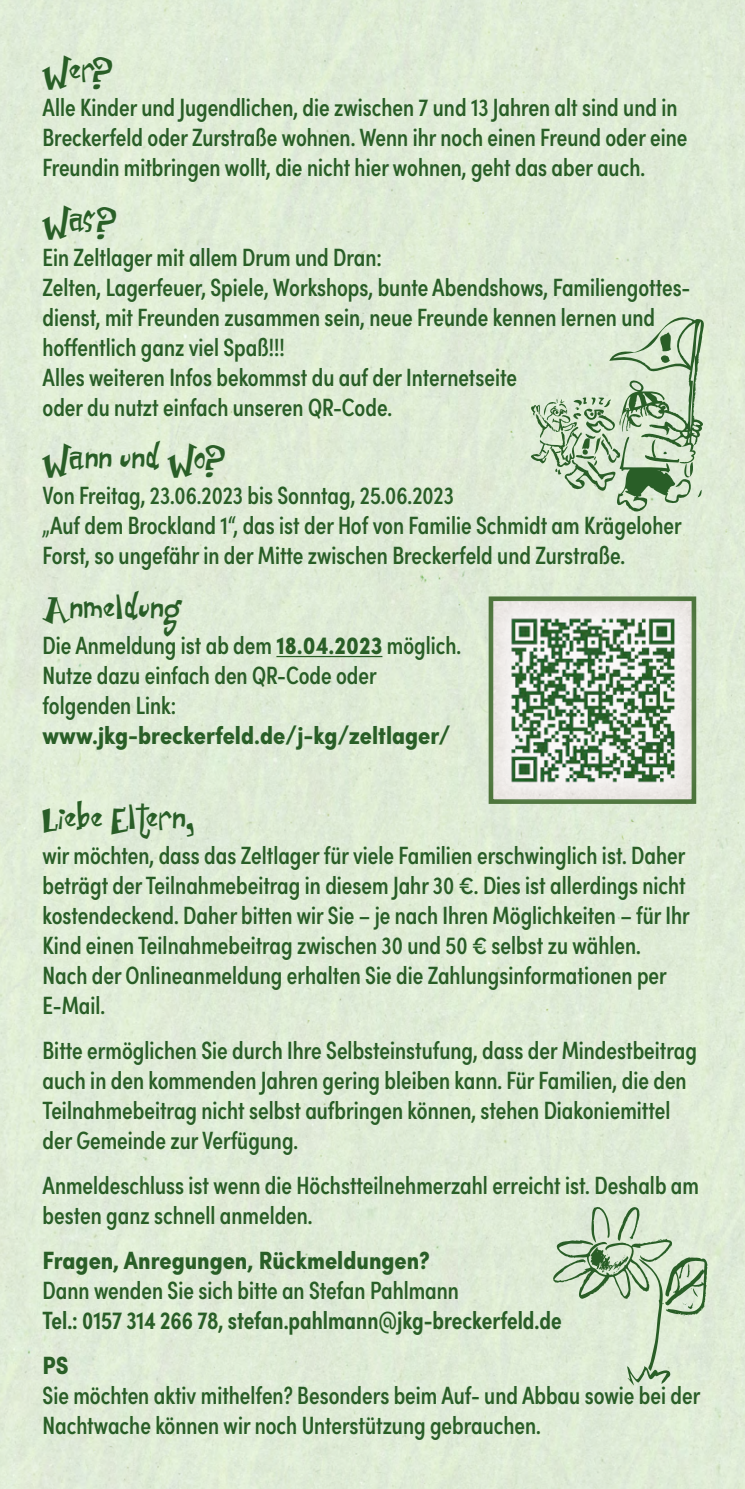
<style>
.page{position:relative;width:745px;height:1489px;background:#fff}
.page>*{position:absolute;margin:0;border:0;box-sizing:border-box;transform-origin:0 0}
.t1{font:35px "Junior Stinky";letter-spacing:.03em;color:#295e27}
.t2{font:500 25px/30px "Sofia Pro Condensed";color:#295e27}
.t3{font:700 condensed 25px "Sofia Pro";color:#295e27}
.t4{font:600 25px "Sofia Pro Condensed";color:#295e27}
.s1{font-family:"Sofia Pro";font-weight:700;font-stretch:condensed}
</style>
<div class="page">
<hr style="left:276px;top:656px;width:106px;height:1px;background:#295e27">
<div style="left:485px;top:592px;width:215px;height:215px;background:#fff;opacity:.75"></div>
<img style="left:506px;top:613px;width:171px;height:174px">
<svg style="left:551px;top:1204px;width:156px;height:181px"></svg>
<svg style="left:527px;top:306px;width:180px;height:207px"></svg>
<h1 class="t1" style="left:43px;top:54px;width:70px">Wer?</h1>
<p class="t2" style="left:43px;top:91px;width:646px">Alle Kinder und Jugendlichen, die zwischen 7 und 13 Jahren alt sind und in<br>Breckerfeld oder Zurstraße wohnen. Wenn ihr noch einen Freund oder eine<br>Freundin mitbringen wollt, die nicht hier wohnen, geht das aber auch.</p>
<h1 class="t1" style="left:43px;top:204px;width:74px">Was?</h1>
<p class="t2" style="left:43px;top:241px;width:649px">Ein Zeltlager mit allem Drum und Dran:<br>Zelten, Lagerfeuer, Spiele, Workshops, bunte Abendshows, Familiengottes&shy;dienst, mit Freunden zusammen sein, neue Freunde kennen lernen und hoffentlich ganz viel Spaß!!!<br>Alles weiteren Infos bekommst du auf der Internetseite<br>oder du nutzt einfach unseren QR-Code.</p>
<h1 class="t1" style="left:43px;top:441px;width:183px">Wann und Wo?</h1>
<p class="t2" style="left:43px;top:478px;width:640px">Von Freitag, 23.06.2023 bis Sonntag, 25.06.2023<br>„Auf dem Brockland 1“, das ist der Hof von Familie Schmidt am Krägeloher<br>Forst, so ungefähr in der Mitte zwischen Breckerfeld und Zurstraße.</p>
<h1 class="t1" style="left:43px;top:591px;width:140px">Anmeldung</h1>
<p class="t2" style="left:43px;top:628px;width:420px">Die Anmeldung ist ab dem <span class="s1">18.04.2023</span> möglich.<br>Nutze dazu einfach den QR-Code oder folgenden Link:</p>
<p class="t3" style="left:43px;top:719px;width:409px">www.jkg-breckerfeld.de/j-kg/zeltlager/</p>
<h1 class="t1" style="left:43px;top:801px;width:153px">Liebe Eltern,</h1>
<p class="t2" style="left:43px;top:838px;width:648px">wir möchten, dass das Zeltlager für viele Familien erschwinglich ist. Daher beträgt der Teilnahmebeitrag in diesem Jahr 30 €. Dies ist allerdings nicht kostendeckend. Daher bitten wir Sie – je nach Ihren Möglichkeiten – für Ihr Kind einen Teilnahmebeitrag zwischen 30 und 50 € selbst zu wählen.<br>Nach der Onlineanmeldung erhalten Sie die Zahlungsinformationen per E-Mail.</p>
<p class="t2" style="left:43px;top:1033px;width:655px">Bitte ermöglichen Sie durch Ihre Selbsteinstufung, dass der Mindestbeitrag auch in den kommenden Jahren gering bleiben kann. Für Familien, die den Teilnahmebeitrag nicht selbst aufbringen können, stehen Diakoniemittel der Gemeinde zur Verfügung.</p>
<p class="t2" style="left:43px;top:1168px;width:657px">Anmeldeschluss ist wenn die Höchstteilnehmerzahl erreicht ist. Deshalb am besten ganz schnell anmelden.</p>
<p class="t3" style="left:43px;top:1244px;width:388px">Fragen, Anregungen, Rückmeldungen?</p>
<p class="t2" style="left:43px;top:1273px;width:417px">Dann wenden Sie sich bitte an Stefan Pahlmann</p>
<p class="t4" style="left:43px;top:1301px;width:520px">Tel.: 0157 314 266 78, stefan.pahlmann@jkg-breckerfeld.de</p>
<p class="t3" style="left:43px;top:1349px;width:27px">PS</p>
<p class="t2" style="left:43px;top:1378px;width:659px">Sie möchten aktiv mithelfen? Besonders beim Auf- und Abbau sowie bei der<br>Nachtwache können wir noch Unterstützung gebrauchen.</p>
</div>
